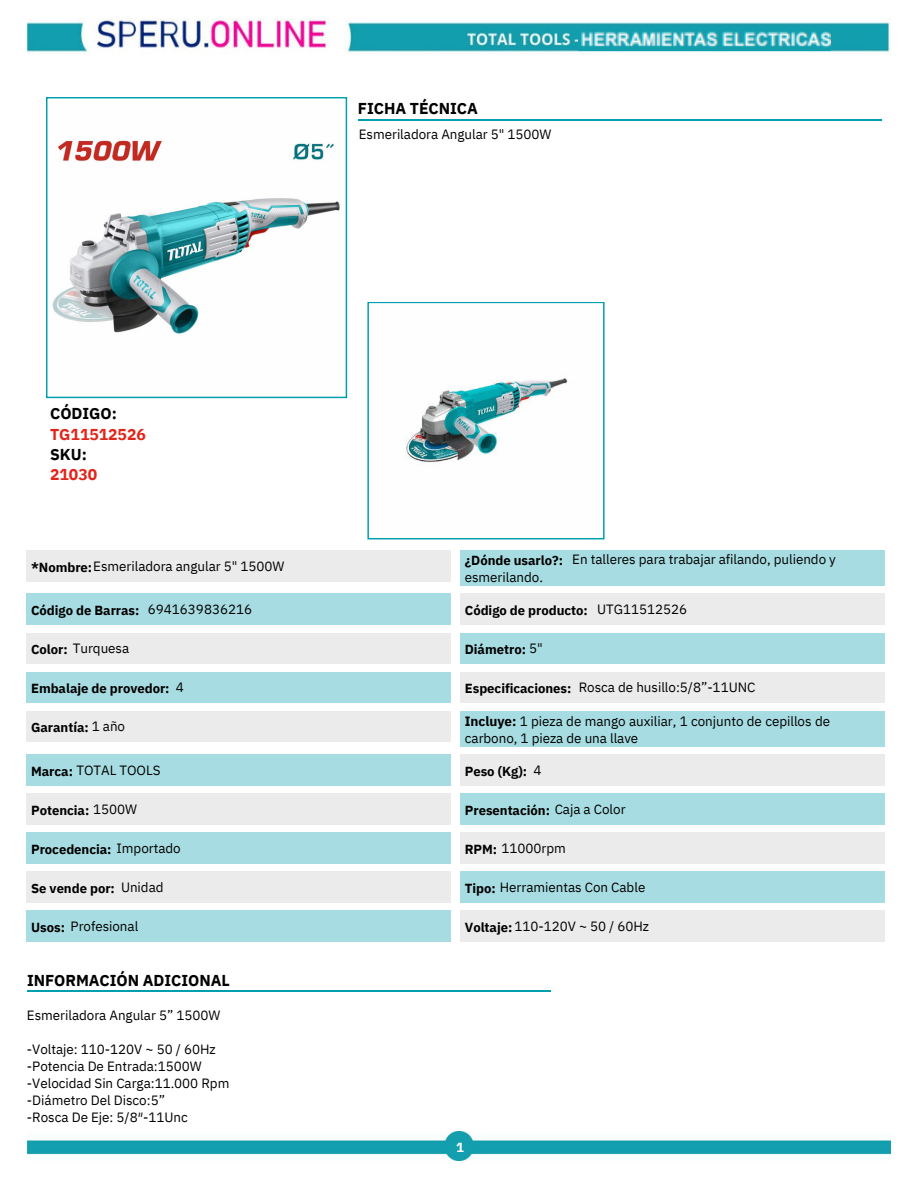
<style>
.page{position:relative;width:918px;height:1188px;background:#fff}
.page>*{position:absolute;margin:0;border:0;box-sizing:border-box;transform-origin:0 0}
.t1{font:700 15.75px "IBM Plex Sans";letter-spacing:-.005em;color:#000}
.t2{font:700 15.75px "IBM Plex Sans";letter-spacing:-.005em;color:#e1251b}
.t3{font:13.35px/16.8px "IBM Plex Sans";letter-spacing:-.005em;color:#000}
.t4{font:700 13.05px "IBM Plex Sans";letter-spacing:-.005em;color:#000}
.t5{font:700 13.05px "IBM Plex Sans";color:#fff}
.s1{font-weight:700;font-size:13.05px}
.s2{font-weight:400;font-size:13.35px}
.s3{font-weight:700}
</style>
<div class="page">
<hr style="left:27px;top:991px;width:524px;height:1px;background:#009fad">
<hr style="left:358px;top:119px;width:524px;height:1px;background:#009fad">
<svg style="left:46px;top:97px;width:301px;height:301px"></svg>
<img style="left:49px;top:100px;width:295px;height:295px">
<svg style="left:367px;top:302px;width:238px;height:237px"></svg>
<img style="left:370px;top:305px;width:231px;height:231px">
<div style="left:27px;top:550px;width:424px;height:31px;background:#ebebeb"></div>
<div style="left:461px;top:550px;width:424px;height:35px;background:#a7dde2"></div>
<div style="left:27px;top:594px;width:424px;height:31px;background:#a7dde2"></div>
<div style="left:461px;top:594px;width:424px;height:31px;background:#ebebeb"></div>
<div style="left:27px;top:633px;width:424px;height:31px;background:#ebebeb"></div>
<div style="left:461px;top:633px;width:424px;height:31px;background:#a7dde2"></div>
<div style="left:27px;top:672px;width:424px;height:31px;background:#a7dde2"></div>
<div style="left:461px;top:672px;width:424px;height:31px;background:#ebebeb"></div>
<div style="left:27px;top:711px;width:424px;height:31px;background:#ebebeb"></div>
<div style="left:461px;top:711px;width:424px;height:35px;background:#a7dde2"></div>
<div style="left:27px;top:755px;width:424px;height:30px;background:#a7dde2"></div>
<div style="left:461px;top:755px;width:424px;height:30px;background:#ebebeb"></div>
<div style="left:27px;top:794px;width:424px;height:30px;background:#ebebeb"></div>
<div style="left:461px;top:794px;width:424px;height:30px;background:#a7dde2"></div>
<div style="left:27px;top:833px;width:424px;height:30px;background:#a7dde2"></div>
<div style="left:461px;top:833px;width:424px;height:30px;background:#ebebeb"></div>
<div style="left:27px;top:872px;width:424px;height:30px;background:#ebebeb"></div>
<div style="left:461px;top:872px;width:424px;height:30px;background:#a7dde2"></div>
<div style="left:27px;top:911px;width:424px;height:30px;background:#a7dde2"></div>
<div style="left:461px;top:911px;width:424px;height:30px;background:#ebebeb"></div>
<img style="left:27px;top:1131px;width:864px;height:29px">
<img style="left:27px;top:19px;width:864px;height:36px">
<img style="left:579px;top:28px;width:252px;height:22px">
<p class="t1" style="left:358px;top:96px;width:121px">FICHA TÉCNICA</p>
<p class="t3" style="left:359px;top:125px;width:194px">Esmeriladora Angular 5" 1500W</p>
<p class="t1" style="left:50px;top:401px;width:68px">CÓDIGO:</p>
<p class="t2" style="left:50px;top:422px;width:97px">TG11512526</p>
<p class="t1" style="left:50px;top:442px;width:38px">SKU:</p>
<p class="t2" style="left:50px;top:462px;width:49px">21030</p>
<p class="t3" style="left:31px;top:557px;width:255px"><span class="s1">*Nombre:</span>Esmeriladora angular 5" 1500W</p>
<p class="t4" style="left:31px;top:600px;width:110px">Código de Barras:</p>
<p class="t3" style="left:148px;top:600px;width:106px">6941639836216</p>
<p class="t3" style="left:31px;top:639px;width:100px"><span class="s1">Color:</span> Turquesa</p>
<p class="t3" style="left:176px;top:678px;width:10px">4</p>
<p class="t4" style="left:31px;top:678px;width:140px">Embalaje de provedor:</p>
<p class="t4" style="left:31px;top:717px;width:96px">Garantía: <span class="s2">1 año</span></p>
<p class="t3" style="left:31px;top:761px;width:131px"><span class="s1">Marca:</span> TOTAL TOOLS</p>
<p class="t4" style="left:31px;top:800px;width:108px">Potencia: <span class="s2">1500W</span></p>
<p class="t4" style="left:31px;top:839px;width:151px">Procedencia: <span class="s2">Importado</span></p>
<p class="t4" style="left:31px;top:878px;width:85px">Se vende por:</p>
<p class="t3" style="left:121px;top:878px;width:44px">Unidad</p>
<p class="t3" style="left:31px;top:917px;width:109px"><span class="s1">Usos:</span> Profesional</p>
<p class="t1" style="left:27px;top:968px;width:204px">INFORMACIÓN ADICIONAL</p>
<p class="t3" style="left:27px;top:1006px;width:195px">Esmeriladora Angular 5” 1500W</p>
<p class="t3" style="left:27px;top:1040px;width:204px">-Voltaje: 110-120V ~ 50 / 60Hz -Potencia De Entrada:1500W -Velocidad Sin Carga:11.000 Rpm -Diámetro Del Disco:5”<br>-Rosca De Eje: 5/8″-11Unc</p>
<p class="t4" style="left:465px;top:550px;width:100px">¿Dónde usarlo?:</p>
<p class="t3" style="left:465px;top:567px;width:80px">esmerilando.</p>
<p class="t3" style="left:572px;top:550px;width:265px">En talleres para trabajar afilando, puliendo y</p>
<p class="t4" style="left:465px;top:600px;width:125px">Código de producto:</p>
<p class="t4" style="left:465px;top:639px;width:79px">Diámetro: <span class="s2">5"</span></p>
<p class="t3" style="left:597px;top:600px;width:92px">UTG11512526</p>
<p class="t3" style="left:579px;top:678px;width:178px">Rosca de husillo:5/8”-11UNC</p>
<p class="t3" style="left:465px;top:712px;width:367px"><span class="s3">Incluye:</span> 1 pieza de mango auxiliar, 1 conjunto de cepillos de carbono, 1 pieza de una llave</p>
<p class="t4" style="left:465px;top:678px;width:108px">Especificaciones:</p>
<p class="t3" style="left:534px;top:761px;width:10px">4</p>
<p class="t4" style="left:465px;top:761px;width:64px">Peso (Kg):</p>
<p class="t4" style="left:465px;top:800px;width:162px">Presentación: <span class="s2">Caja a Color</span></p>
<p class="t3" style="left:465px;top:839px;width:103px"><span class="s1">RPM:</span> 11000rpm</p>
<p class="t3" style="left:465px;top:878px;width:182px"><span class="s1">Tipo:</span> Herramientas Con Cable</p>
<p class="t3" style="left:465px;top:917px;width:186px"><span class="s1">Voltaje:</span> 110-120V ~ 50 / 60Hz</p>
<p class="t5" style="left:456px;top:1137px;width:9px">1</p>
</div>
